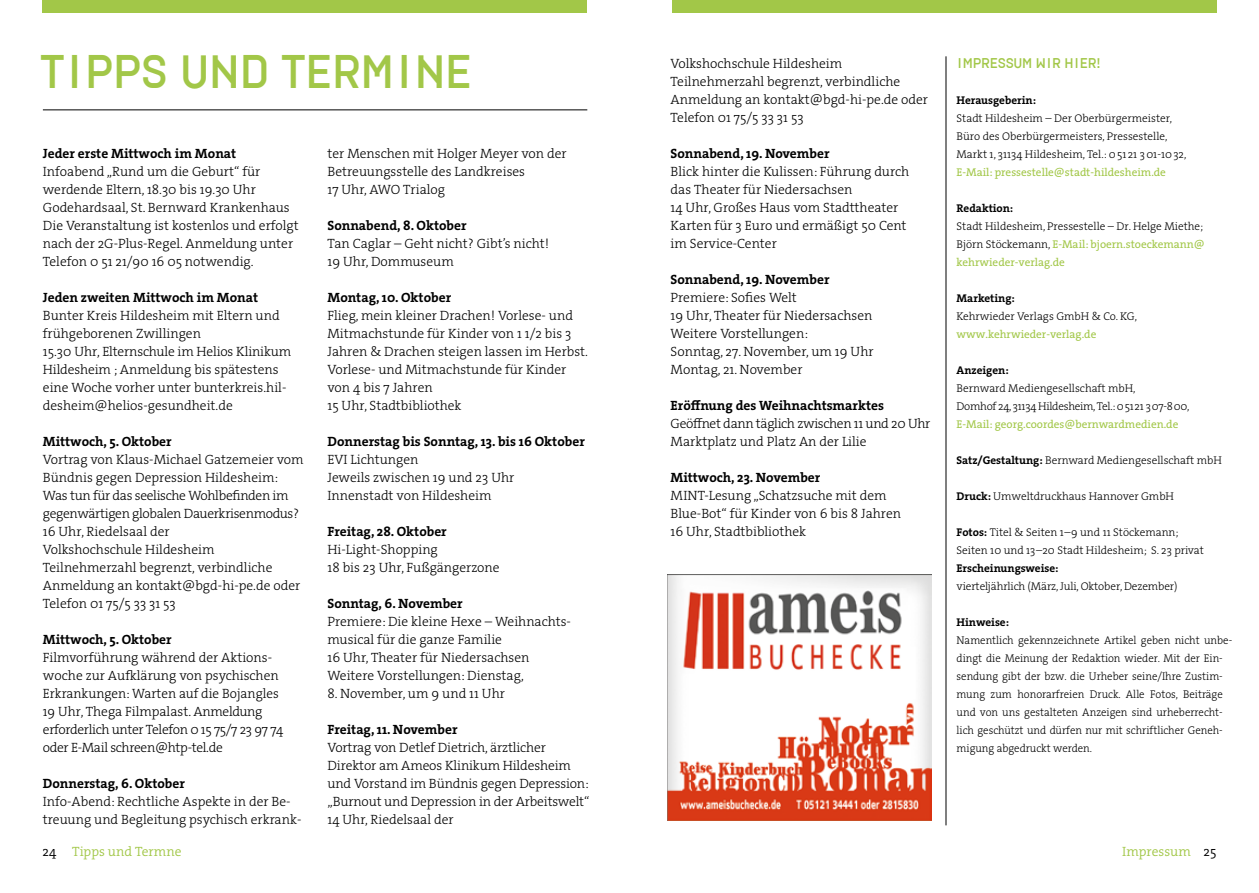
<style>
.page{position:relative;width:1259px;height:893px;background:#fff}
.page>*{position:absolute;margin:0;border:0;box-sizing:border-box;transform-origin:0 0}
.t1{font:500 45px "Uberform";color:#a2c748}
.t2{font:13.5px/18px "The Serif HP3 Lig";color:#000}
.t3{font:13.5px "The Serif HP7 Bld";color:#000}
.t4{font:13.5px/18px "The Serif HP3 Lig";letter-spacing:-.025em;color:#000}
.t5{font:13.5px "The Serif HP4 Se Lig";color:#a2c748}
.t6{font:500 13.5px "Uberform";color:#a2c748}
.t7{font:13.5px "The Serif HP4 Se Lig";color:#000}
.t8{font:11.25px/18px "The Serif HP3 Lig";color:#000}
.t9{font:11.25px/18px "The Serif HP3 Lig";color:#000;scale:.96 1}
.t10{font:11.25px/18px "The Serif HP5 Plain";color:#a2c748}
.t11{font:11.25px "The Serif HP7 Bld";color:#000}
.s1{font-family:"The Serif HP3 Lig";color:#000}
.s2{font-family:"The Serif HP7 Bld"}
.s3{color:#000}
</style>
<div class="page">
<div style="left:672px;top:0;width:544px;height:13px;background:#a2c748"></div>
<div style="left:43px;top:0;width:544px;height:13px;background:#a2c748"></div>
<hr style="left:945px;top:56px;width:1px;height:769px;background:#000">
<hr style="left:43px;top:109px;width:544px;height:1px;background:#000">
<img style="left:668px;top:574px;width:263px;height:247px">
<h1 class="t1" style="left:40px;top:42px;width:433px">TIPPS UND TERMINE</h1>
<p class="t3" style="left:43px;top:145px;width:195px">Jeder erste Mittwoch im Monat</p>
<p class="t2" style="left:43px;top:163px;width:257px">Infoabend „Rund um die Geburt“ für werdende Eltern, 18.30 bis 19.30 Uhr Godehardsaal, St. Bernward Krankenhaus Die Veranstaltung ist kostenlos und erfolgt nach der 2G-Plus-Regel. Anmeldung unter Telefon 0 51 21/90 16 05 notwendig.</p>
<p class="t3" style="left:43px;top:288px;width:217px">Jeden zweiten Mittwoch im Monat</p>
<p class="t2" style="left:43px;top:307px;width:250px">Bunter Kreis Hildesheim mit Eltern und frühgeborenen Zwillingen<br>15.30 Uhr, Elternschule im Helios Klinikum Hildesheim ; Anmeldung bis spätestens eine Woche vorher unter bunterkreis.hil&shy;desheim@helios-gesundheit.de</p>
<p class="t3" style="left:43px;top:432px;width:130px">Mittwoch, 5. Oktober</p>
<p class="t2" style="left:43px;top:451px;width:262px">Vortrag von Klaus-Michael Gatzemeier vom Bündnis gegen Depression Hildesheim:<br>Was tun für das seelische Wohlbefinden im gegenwärtigen globalen Dauerkrisenmodus?<br>16 Uhr, Riedelsaal der<br>Volkshochschule Hildesheim Teilnehmerzahl begrenzt, verbindliche Anmeldung an kontakt@bgd-hi-pe.de oder Telefon 01 75/5 33 31 53</p>
<p class="t3" style="left:43px;top:630px;width:130px">Mittwoch, 5. Oktober</p>
<p class="t2" style="left:43px;top:648px;width:242px">Filmvorführung während der Aktions&shy;woche zur Aufklärung von psychischen Erkrankungen: Warten auf die Bojangles 19 Uhr, Thega Filmpalast. Anmeldung erforderlich unter Telefon 0 15 75/7 23 97 74 oder E-Mail schreen@htp-tel.de</p>
<p class="t3" style="left:43px;top:775px;width:144px">Donnerstag, 6. Oktober</p>
<p class="t2" style="left:43px;top:793px;width:260px">Info-Abend: Rechtliche Aspekte in der Be&shy;treuung und Begleitung psychisch erkrank-</p>
<p class="t2" style="left:327px;top:145px;width:241px">ter Menschen mit Holger Meyer von der<br>Betreuungsstelle des Landkreises<br>17 Uhr, AWO Trialog</p>
<p class="t3" style="left:327px;top:217px;width:141px">Sonnabend, 8. Oktober</p>
<p class="t2" style="left:327px;top:235px;width:223px">Tan Caglar – Geht nicht? Gibt’s nicht!<br>19 Uhr, Dommuseum</p>
<p class="t3" style="left:327px;top:289px;width:125px">Montag, 10. Oktober</p>
<p class="t2" style="left:327px;top:307px;width:262px">Flieg, mein kleiner Drachen! Vorlese- und Mitmachstunde für Kinder von 1 1/2 bis 3<br>Jahren &amp; Drachen steigen lassen im Herbst.<br>Vorlese- und Mitmachstunde für Kinder von 4 bis 7 Jahren<br>15 Uhr, Stadtbibliothek</p>
<p class="t3" style="left:327px;top:432px;width:259px">Donnerstag bis Sonntag, 13. bis 16 Oktober</p>
<p class="t2" style="left:327px;top:451px;width:188px">EVI Lichtungen<br>Jeweils zwischen 19 und 23 Uhr<br>Innenstadt von Hildesheim</p>
<p class="t3" style="left:327px;top:522px;width:121px">Freitag, 28. Oktober</p>
<p class="t2" style="left:327px;top:541px;width:174px">Hi-Light-Shopping<br>18 bis 23 Uhr, Fußgängerzone</p>
<p class="t3" style="left:327px;top:594px;width:137px">Sonntag, 6. November</p>
<p class="t2" style="left:327px;top:613px;width:245px">Premiere: Die kleine Hexe – Weihnachts&shy;musical für die ganze Familie<br>16 Uhr, Theater für Niedersachsen Weitere Vorstellungen: Dienstag,</p>
<p class="t2" style="left:327px;top:685px;width:179px">8. November, um 9 und 11 Uhr</p>
<p class="t3" style="left:327px;top:720px;width:132px">Freitag, 11. November</p>
<p class="t2" style="left:327px;top:739px;width:263px">Vortrag von Detlef Dietrich, ärztlicher Direktor am Ameos Klinikum Hildesheim und Vorstand im Bündnis gegen Depression: „Burnout und Depression in der Arbeitswelt“ 14 Uhr, Riedelsaal der</p>
<p class="t2" style="left:670px;top:54px;width:259px">Volkshochschule Hildesheim Teilnehmerzahl begrenzt, verbindliche Anmeldung an kontakt@bgd-hi-pe.de oder Telefon 01 75/5 33 31 53</p>
<p class="t3" style="left:670px;top:144px;width:160px">Sonnabend, 19. November</p>
<p class="t2" style="left:670px;top:162px;width:240px">Blick hinter die Kulissen: Führung durch das Theater für Niedersachsen<br>14 Uhr, Großes Haus vom Stadttheater<br>Karten für 3 Euro und ermäßigt 50 Cent im Service-Center</p>
<p class="t3" style="left:670px;top:270px;width:160px">Sonnabend, 19. November</p>
<p class="t2" style="left:670px;top:288px;width:204px">Premiere: Sofies Welt<br>19 Uhr, Theater für Niedersachsen<br>Weitere Vorstellungen:<br>Sonntag, 27. November, um 19 Uhr<br>Montag, 21. November</p>
<p class="t3" style="left:670px;top:396px;width:215px">Eröffnung des Weihnachtsmarktes</p>
<p class="t4" style="left:670px;top:414px;width:261px">Geöffnet dann täglich zwischen 11 und 20 Uhr<br>Marktplatz und Platz An der Lilie</p>
<p class="t3" style="left:670px;top:468px;width:151px">Mittwoch, 23. November</p>
<p class="t2" style="left:670px;top:486px;width:232px">MINT-Lesung „Schatzsuche mit dem<br>Blue-Bot“ für Kinder von 6 bis 8 Jahren<br>16 Uhr, Stadtbibliothek</p>
<p class="t6" style="left:956px;top:54px;width:145px">IMPRESSUM WIR HIER!</p>
<p class="t11" style="left:956px;top:93px;width:81px">Herausgeberin:</p>
<p class="t8" style="left:956px;top:109px;width:231px">Stadt Hildesheim – Der Oberbürgermeister,<br>Büro des Oberbürgermeisters, Pressestelle,<br>Markt 1, 31134 Hildesheim, Tel.: 051 21 301-1032,</p>
<p class="t10" style="left:956px;top:163px;width:211px">E-Mail: pressestelle@stadt-hildesheim.de</p>
<p class="t11" style="left:956px;top:201px;width:58px">Redaktion:</p>
<p class="t8" style="left:956px;top:217px;width:248px">Stadt Hildesheim, Pressestelle – Dr. Helge Miethe;</p>
<p class="t10" style="left:956px;top:235px;width:250px"><span class="s1">Björn Stöckemann,</span> E-Mail: bjoern.stoeckemann@ kehrwieder-verlag.de</p>
<p class="t11" style="left:956px;top:291px;width:60px">Marketing:</p>
<p class="t8" style="left:956px;top:307px;width:182px">Kehrwieder Verlags GmbH &amp; Co. KG,</p>
<p class="t10" style="left:956px;top:325px;width:141px">www.kehrwieder-verlag.de</p>
<p class="t11" style="left:956px;top:363px;width:54px">Anzeigen:</p>
<p class="t8" style="left:956px;top:379px;width:234px">Bernward Mediengesellschaft mbH,<br>Domhof 24, 31134 Hildesheim, Tel.: 05121 307-800,</p>
<p class="t10" style="left:956px;top:415px;width:223px">E-Mail: georg.coordes@bernwardmedien.de</p>
<p class="t8" style="left:956px;top:451px;width:267px"><span class="s2">Satz/Gestaltung:</span> Bernward Mediengesellschaft mbH</p>
<p class="t8" style="left:956px;top:487px;width:219px"><span class="s2">Druck:</span> Umweltdruckhaus Hannover GmbH</p>
<p class="t8" style="left:956px;top:523px;width:249px"><span class="s2">Fotos:</span> Titel &amp; Seiten 1–9 und 11 Stöckemann;<br>Seiten 10 und 13–20 Stadt Hildesheim; S. 23 privat</p>
<p class="t11" style="left:956px;top:561px;width:103px">Erscheinungsweise:</p>
<p class="t8" style="left:956px;top:577px;width:222px">vierteljährlich (März, Juli, Oktober, Dezember)</p>
<p class="t11" style="left:956px;top:615px;width:54px">Hinweise:</p>
<p class="t9" style="left:956px;top:631px;width:289px">Namentlich gekennzeichnete Artikel geben nicht unbe&shy;dingt die Meinung der Redaktion wieder. Mit der Ein&shy;sendung gibt der bzw. die Urheber seine/Ihre Zustim&shy;mung zum honorarfreien Druck. Alle Fotos, Beiträge und von uns gestalteten Anzeigen sind urheberrecht&shy;lich geschützt und dürfen nur mit schriftlicher Geneh&shy;migung abgedruckt werden.</p>
<p class="t5" style="left:72px;top:843px;width:111px">Tipps und Termne</p>
<p class="t7" style="left:43px;top:843px;width:15px">24</p>
<p class="t5" style="left:1122px;top:843px;width:96px">Impressum <span class="s3">25</span></p>
</div>
